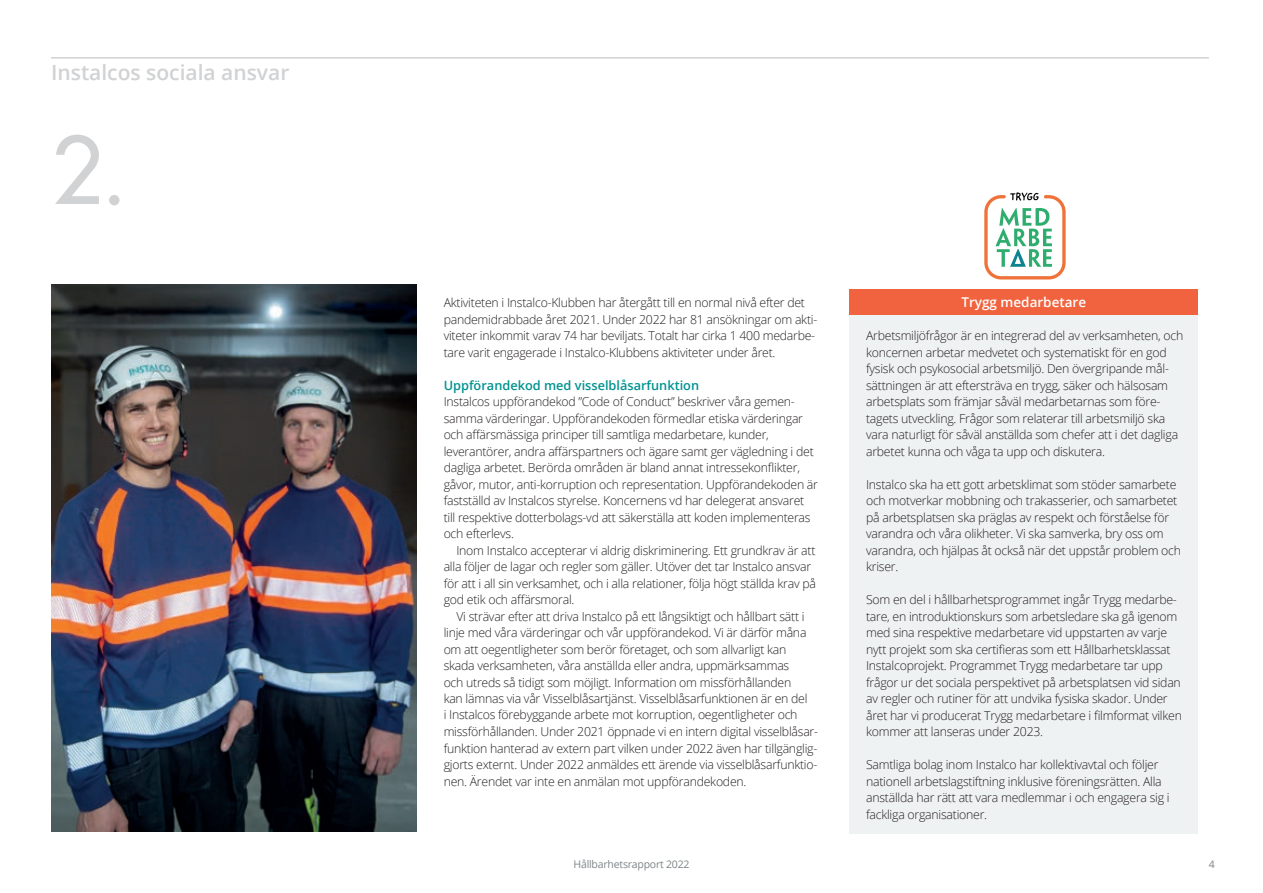
<style>
.page{position:relative;width:1263px;height:893px;background:#fff}
.page>*{position:absolute;margin:0;border:0;box-sizing:border-box;transform-origin:0 0}
.t1{font:500 90px "Futura Std";color:#d1d2d4}
.t2{font:600 21px "Open Sans";color:#d1d2d4}
.t3{font:600 13.5px "Open Sans";color:#fff}
.t4{font:600 12.75px "Open Sans";color:#009390}
.t5{font:300 12.3px/16.5px "Open Sans";letter-spacing:-.02em;color:#231f20}
.t6{font:10.5px "Open Sans";letter-spacing:-.02em;color:#7f8487}
</style>
<div class="page">
<div style="left:849px;top:293px;width:349px;height:540px;background:#eff2f2"></div>
<div style="left:849px;top:289px;width:349px;height:26px;background:#f1633e"></div>
<img style="left:51px;top:285px;width:366px;height:546px">
<hr style="left:51px;top:57px;width:1158px;height:2px;background:#d1d2d4">
<svg style="left:984px;top:192px;width:82px;height:87px"></svg>
<h2 class="t2" style="left:51px;top:58px;width:240px">Instalcos sociala ansvar</h2>
<h1 class="t1" style="left:51px;top:114px;width:78px">2.</h1>
<p class="t5" style="left:444px;top:294px;width:375px">Aktiviteten i Instalco-Klubben har återgått till en normal nivå efter det pandemidrabbade året 2021. Under 2022 har 81 ansökningar om akti&shy;viteter inkommit varav 74 har beviljats. Totalt har cirka 1 400 medarbe&shy;tare varit engagerade i Instalco-Klubbens aktiviteter under året.</p>
<p class="t4" style="left:444px;top:376px;width:257px">Uppförandekod med visselblåsarfunktion</p>
<p class="t5" style="left:444px;top:393px;width:376px">Instalcos uppförandekod ”Code of Conduct” beskriver våra gemen&shy;samma värderingar. Uppförandekoden förmedlar etiska värderingar och affärsmässiga principer till samtliga medarbetare, kunder, leverantörer, andra affärspartners och ägare samt ger vägledning i det dagliga arbetet. Berörda områden är bland annat intressekonflikter, gåvor, mutor, anti-korruption och representation. Uppförandekoden är fastställd av Instalcos styrelse. Koncernens vd har delegerat ansvaret till respektive dotterbolags-vd att säkerställa att koden implementeras och efterlevs.</p>
<p class="t5" style="left:444px;top:541px;width:374px;text-indent:13px">Inom Instalco accepterar vi aldrig diskriminering. Ett grundkrav är att alla följer de lagar och regler som gäller. Utöver det tar Instalco ansvar för att i all sin verksamhet, och i alla relationer, följa högt ställda krav på god etik och affärsmoral.</p>
<p class="t5" style="left:444px;top:607px;width:376px;text-indent:13px">Vi strävar efter att driva Instalco på ett långsiktigt och hållbart sätt i linje med våra värderingar och vår uppförandekod. Vi är därför måna om att oegentligheter som berör företaget, och som allvarligt kan skada verksamheten, våra anställda eller andra, uppmärksammas<br>och utreds så tidigt som möjligt. Information om missförhållanden<br>kan lämnas via vår Visselblåsartjänst. Visselblåsarfunktionen är en del<br>i Instalcos förebyggande arbete mot korruption, oegentligheter och missförhållanden. Under 2021 öppnade vi en intern digital visselblåsar&shy;funktion hanterad av extern part vilken under 2022 även har tillgänglig&shy;gjorts externt. Under 2022 anmäldes ett ärende via visselblåsarfunktio&shy;nen. Ärendet var inte en anmälan mot uppförandekoden.</p>
<p class="t3" style="left:961px;top:293px;width:126px">Trygg medarbetare</p>
<p class="t5" style="left:866px;top:327px;width:319px">Arbetsmiljöfrågor är en integrerad del av verksamheten, och koncernen arbetar medvetet och systematiskt för en god fysisk och psykosocial arbetsmiljö. Den övergripande mål&shy;sättningen är att eftersträva en trygg, säker och hälsosam arbetsplats som främjar såväl medarbetarnas som före&shy;tagets utveckling. Frågor som relaterar till arbetsmiljö ska vara naturligt för såväl anställda som chefer att i det dagliga arbetet kunna och våga ta upp och diskutera.</p>
<p class="t5" style="left:866px;top:475px;width:316px">Instalco ska ha ett gott arbetsklimat som stöder samarbete och motverkar mobbning och trakasserier, och samarbetet på arbetsplatsen ska präglas av respekt och förståelse för varandra och våra olikheter. Vi ska samverka, bry oss om varandra, och hjälpas åt också när det uppstår problem och kriser.</p>
<p class="t5" style="left:866px;top:591px;width:317px">Som en del i hållbarhetsprogrammet ingår Trygg medarbe&shy;tare, en introduktionskurs som arbetsledare ska gå igenom med sina respektive medarbetare vid uppstarten av varje nytt projekt som ska certifieras som ett Hållbarhetsklassat Instalcoprojekt. Programmet Trygg medarbetare tar upp frågor ur det sociala perspektivet på arbetsplatsen vid sidan av regler och rutiner för att undvika fysiska skador. Under året har vi producerat Trygg medarbetare i filmformat vilken kommer att lanseras under 2023.</p>
<p class="t5" style="left:866px;top:756px;width:305px">Samtliga bolag inom Instalco har kollektivavtal och följer nationell arbetslagstiftning inklusive föreningsrätten. Alla anställda har rätt att vara medlemmar i och engagera sig i fackliga organisationer.</p>
<p class="t6" style="left:574px;top:857px;width:117px">Hållbarhetsrapport 2022</p>
<p class="t6" style="left:1209px;top:857px;width:8px">4</p>
</div>
